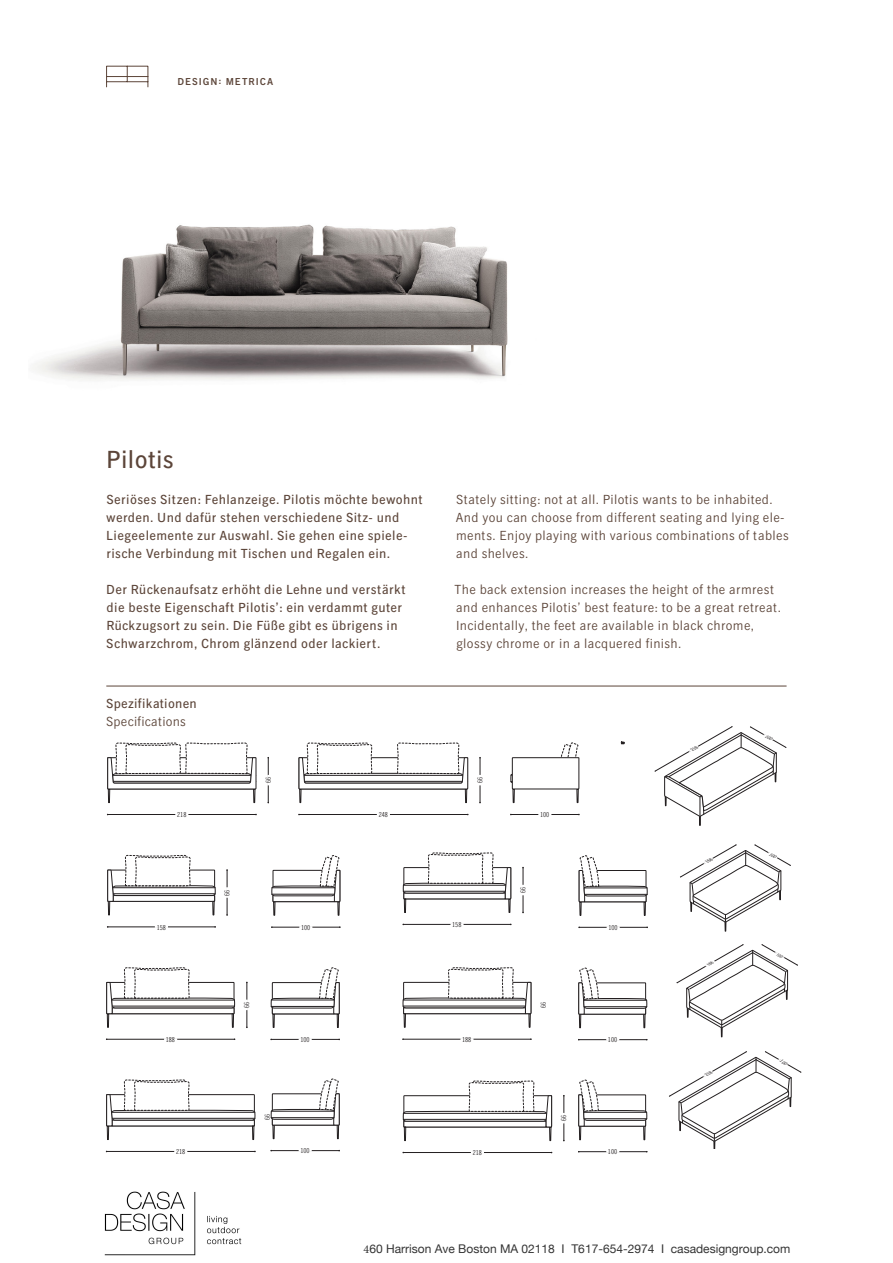
<style>
.page{position:relative;width:893px;height:1263px;background:#fff}
.page>*{position:absolute;margin:0;border:0;box-sizing:border-box;transform-origin:0 0}
.t1{font:24px "Cor Inter";letter-spacing:.015em;color:#5c4539}
.t2{font:12.75px/18px "Cor Inter";letter-spacing:.03em;color:#5c4539}
.t3{font:300 12.75px/18px "Cor Inter";letter-spacing:.03em;color:#5c4539}
.t4{font:12px "Helvetica Neue";color:#343434}
.t5{font:500 9.75px "Cor Inter";letter-spacing:.1em;color:#5c4539}
.t6{font:300 condensed 7.2px "Cor Inter";color:#231f20}
.s1{font-family:"Minion Pro"}
</style>
<div class="page">
<svg style="left:621px;top:742px;width:4px;height:3px"></svg>
<hr style="left:108px;top:814px;width:148px;height:1px;background:#231f20">
<svg style="left:175px;top:814px;width:13px;height:1px"></svg>
<hr style="left:268px;top:758px;width:1px;height:44px;background:#231f20">
<svg style="left:267px;top:775px;width:2px;height:10px"></svg>
<svg style="left:107px;top:743px;width:149px;height:60px"></svg>
<hr style="left:511px;top:814px;width:68px;height:1px;background:#231f20">
<svg style="left:538px;top:814px;width:13px;height:1px"></svg>
<svg style="left:511px;top:743px;width:68px;height:60px"></svg>
<hr style="left:299px;top:814px;width:169px;height:1px;background:#231f20">
<svg style="left:377px;top:814px;width:13px;height:1px"></svg>
<hr style="left:480px;top:758px;width:1px;height:44px;background:#231f20">
<svg style="left:299px;top:743px;width:169px;height:60px"></svg>
<hr style="left:108px;top:927px;width:107px;height:1px;background:#231f20">
<svg style="left:155px;top:927px;width:13px;height:1px"></svg>
<hr style="left:227px;top:870px;width:1px;height:45px;background:#231f20">
<svg style="left:226px;top:887px;width:2px;height:11px"></svg>
<svg style="left:107px;top:855px;width:108px;height:60px"></svg>
<hr style="left:272px;top:927px;width:68px;height:1px;background:#231f20">
<svg style="left:299px;top:926px;width:13px;height:2px"></svg>
<svg style="left:272px;top:855px;width:68px;height:60px"></svg>
<hr style="left:579px;top:927px;width:68px;height:1px;background:#231f20">
<svg style="left:607px;top:926px;width:13px;height:2px"></svg>
<svg style="left:579px;top:855px;width:68px;height:60px"></svg>
<hr style="left:107px;top:1151px;width:148px;height:1px;background:#231f20">
<svg style="left:174px;top:1151px;width:13px;height:1px"></svg>
<svg style="left:106px;top:1080px;width:149px;height:60px"></svg>
<hr style="left:403px;top:1152px;width:149px;height:1px;background:#231f20">
<svg style="left:471px;top:1152px;width:13px;height:1px"></svg>
<hr style="left:564px;top:1096px;width:1px;height:44px;background:#231f20">
<svg style="left:403px;top:1081px;width:149px;height:60px"></svg>
<hr style="left:403px;top:1039px;width:128px;height:1px;background:#231f20">
<svg style="left:460px;top:1038px;width:13px;height:2px"></svg>
<svg style="left:403px;top:967px;width:128px;height:60px"></svg>
<hr style="left:579px;top:1151px;width:68px;height:1px;background:#231f20">
<svg style="left:606px;top:1151px;width:13px;height:2px"></svg>
<svg style="left:578px;top:1080px;width:69px;height:60px"></svg>
<hr style="left:107px;top:1039px;width:128px;height:1px;background:#231f20">
<svg style="left:164px;top:1038px;width:13px;height:2px"></svg>
<hr style="left:247px;top:982px;width:1px;height:45px;background:#231f20">
<svg style="left:106px;top:967px;width:129px;height:60px"></svg>
<hr style="left:271px;top:1150px;width:68px;height:1px;background:#231f20">
<svg style="left:299px;top:1150px;width:13px;height:2px"></svg>
<svg style="left:271px;top:1079px;width:69px;height:60px"></svg>
<hr style="left:271px;top:1039px;width:68px;height:1px;background:#231f20">
<svg style="left:299px;top:1038px;width:13px;height:2px"></svg>
<svg style="left:271px;top:967px;width:69px;height:61px"></svg>
<hr style="left:579px;top:1039px;width:68px;height:1px;background:#231f20">
<svg style="left:606px;top:1039px;width:13px;height:2px"></svg>
<svg style="left:578px;top:968px;width:69px;height:60px"></svg>
<hr style="left:403px;top:924px;width:108px;height:1px;background:#231f20">
<svg style="left:450px;top:923px;width:14px;height:2px"></svg>
<hr style="left:523px;top:867px;width:1px;height:45px;background:#231f20">
<svg style="left:403px;top:852px;width:108px;height:61px"></svg>
<svg style="left:106px;top:66px;width:42px;height:21px"></svg>
<hr style="left:106px;top:686px;width:681px;height:1px;background:#5c4539">
<img style="left:32px;top:224px;width:476px;height:157px">
<img style="left:104px;top:1191px;width:138px;height:65px">
<svg style="left:680px;top:844px;width:111px;height:87px"></svg>
<svg style="left:654px;top:726px;width:132px;height:100px"></svg>
<svg style="left:669px;top:944px;width:132px;height:205px"></svg>
<p class="t5" style="left:178px;top:75px;width:97px">DESIGN: METRICA</p>
<h1 class="t1" style="left:106px;top:445px;width:69px">Pilotis</h1>
<p class="t2" style="left:106px;top:491px;width:318px">Seriöses Sitzen: Fehlanzeige. Pilotis möchte bewohnt werden. Und dafür stehen verschiedene Sitz- und Liegeelemente zur Auswahl. Sie gehen eine spiele&shy;rische Verbindung mit Tischen und Regalen ein.</p>
<p class="t2" style="left:106px;top:581px;width:301px">Der Rückenaufsatz erhöht die Lehne und verstärkt die beste Eigenschaft Pilotis’: ein verdammt guter Rückzugsort zu sein. Die Füße gibt es übrigens in Schwarzchrom, Chrom glänzend oder lackiert.</p>
<p class="t2" style="left:106px;top:695px;width:92px">Spezifikationen</p>
<p class="t3" style="left:106px;top:712px;width:81px">Specifications</p>
<p class="t6" style="left:264px;top:783px;width:8px;rotate:-90deg">66</p>
<p class="t3" style="left:456px;top:490px;width:334px">Stately sitting: not at all. Pilotis wants to be inhabited.<br>And you can choose from different seating and lying ele&shy;ments. Enjoy playing with various combinations of tables and shelves.</p>
<p class="t3" style="left:454px;top:581px;width:328px">The back extension increases the height of the armrest and enhances Pilotis’ best feature: to be a great retreat.<br>Incidentally, the feet are available in black chrome, glossy chrome or in a lacquered finish.</p>
<p class="t6" style="left:476px;top:783px;width:8px;rotate:-90deg">66</p>
<p class="t6" style="left:177px;top:810px;width:11px">218</p>
<p class="t6" style="left:379px;top:810px;width:11px">248</p>
<p class="t6" style="left:540px;top:810px;width:11px">100</p>
<p class="t6" style="left:223px;top:896px;width:8px;rotate:-90deg">66</p>
<p class="t6" style="left:519px;top:893px;width:8px;rotate:-90deg">66</p>
<p class="t6" style="left:157px;top:923px;width:11px">158</p>
<p class="t6" style="left:452px;top:920px;width:11px">158</p>
<p class="t6" style="left:301px;top:923px;width:11px">100</p>
<p class="t6" style="left:608px;top:923px;width:11px">100</p>
<p class="t6" style="left:243px;top:1008px;width:8px;rotate:-90deg">66</p>
<p class="t6" style="left:539px;top:1008px;width:8px;rotate:-90deg">66</p>
<p class="t6" style="left:166px;top:1035px;width:11px">188</p>
<p class="t6" style="left:462px;top:1035px;width:11px">188</p>
<p class="t6" style="left:300px;top:1035px;width:11px">100</p>
<p class="t6" style="left:608px;top:1035px;width:11px">100</p>
<p class="t6" style="left:263px;top:1120px;width:8px;rotate:-90deg">66</p>
<p class="t6" style="left:559px;top:1121px;width:8px;rotate:-90deg">66</p>
<p class="t6" style="left:176px;top:1147px;width:11px">218</p>
<p class="t6" style="left:300px;top:1146px;width:11px">100</p>
<p class="t6" style="left:473px;top:1148px;width:11px">218</p>
<p class="t6" style="left:608px;top:1147px;width:11px">100</p>
<p class="t4" style="left:364px;top:1240px;width:428px"><span class="s1">4</span>60 Harrison Ave Boston MA 02118 I T617-654-2974 I casadesigngroup.com</p>
</div>
